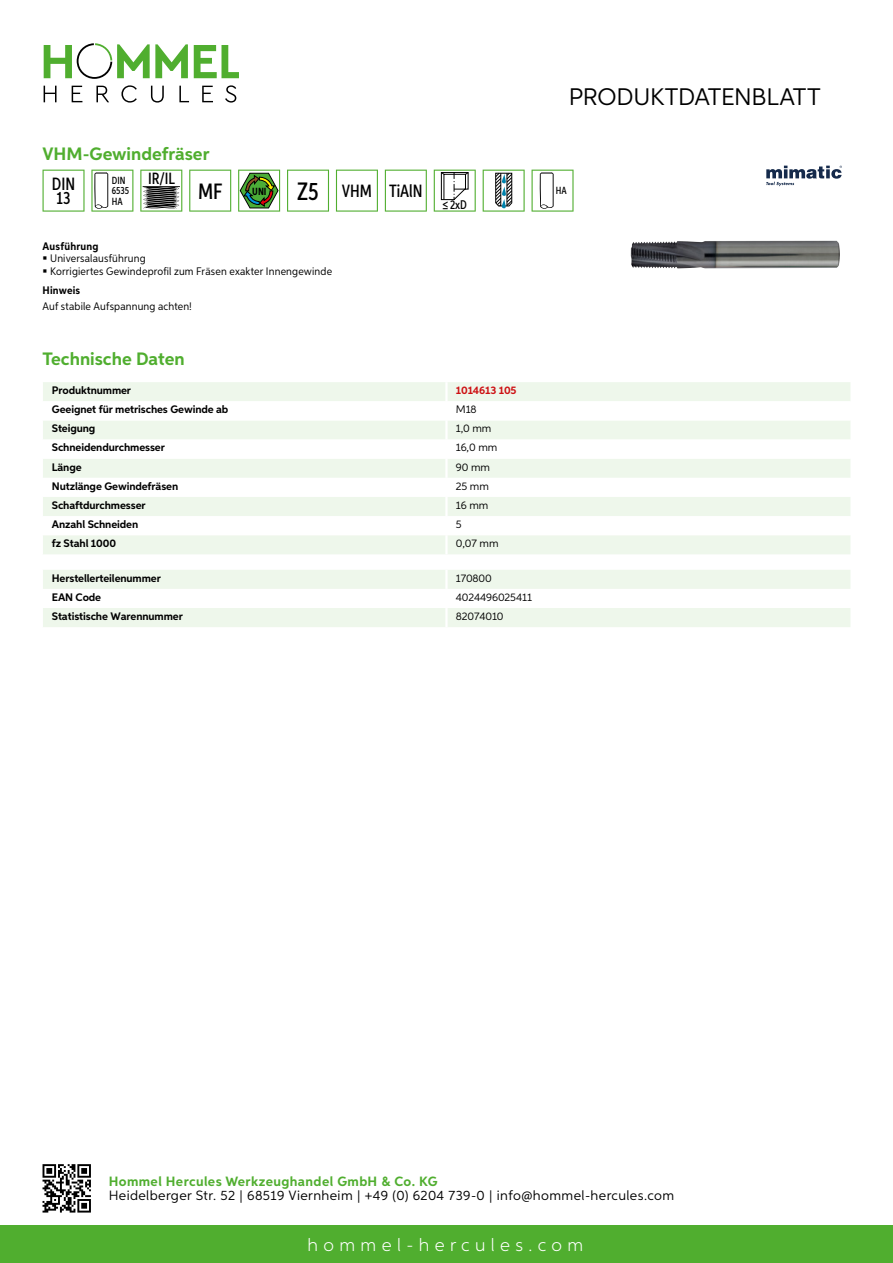
<style>
.page{position:relative;width:893px;height:1263px;background:#fff}
.page>*{position:absolute;margin:0;border:0;box-sizing:border-box;transform-origin:0 0}
.t1{font:24px "Aspira";letter-spacing:-.01em;color:#000}
.t2{font:500 22.2px "Aspira XX Nar";color:#000}
.t3{font:700 18px "Aspira";color:#50ae2f}
.t4{font:300 18px "Aspira";letter-spacing:.3em;color:#fff}
.t5{font:500 17.85px/14.9px "Aspira XX Nar";color:#000}
.t6{font:500 16.35px "Aspira XX Nar";color:#000}
.t7{font:13.5px "Aspira";letter-spacing:.03em;color:#000}
.t8{font:700 13.5px "Aspira";letter-spacing:.03em;color:#50ae2f}
.t9{font:500 12.6px "Aspira XX Nar";color:#000}
.t10{font:700 10.95px "Aspira";letter-spacing:-.01em;color:#000}
.t11{font:10.95px/12.8px "Aspira Nar";letter-spacing:.015em;color:#000}
.t12{font:10.95px "Aspira";letter-spacing:-.01em;color:#000}
.t13{font:700 10.95px "Aspira Nar";letter-spacing:.02em;color:#000}
.t14{font:700 10.95px "Aspira";letter-spacing:-.01em;color:#cd1013}
.t15{font:500 10.35px/10.4px "Aspira XX Nar";color:#000}
.t16{font:700 10.35px "Aspira XX Nar";color:#000}
.s1{font-size:25.2px}
</style>
<div class="page">
<div style="left:0;top:1226px;width:893px;height:37px;background:#50ae2f"></div>
<svg style="left:43px;top:1164px;width:48px;height:48px"></svg>
<svg style="left:194px;top:45px;width:45px;height:33px"></svg>
<svg style="left:44px;top:43px;width:144px;height:36px"></svg>
<svg style="left:44px;top:86px;width:13px;height:16px"></svg>
<svg style="left:72px;top:86px;width:10px;height:16px"></svg>
<svg style="left:96px;top:86px;width:13px;height:16px"></svg>
<svg style="left:121px;top:85px;width:16px;height:18px"></svg>
<svg style="left:151px;top:86px;width:13px;height:17px"></svg>
<svg style="left:179px;top:86px;width:10px;height:16px"></svg>
<svg style="left:202px;top:86px;width:11px;height:16px"></svg>
<svg style="left:225px;top:85px;width:11px;height:18px"></svg>
<div style="left:43px;top:382px;width:807px;height:172px;background:#eef7eb"></div>
<svg style="left:43px;top:401px;width:807px;height:134px"></svg>
<hr style="left:445px;top:382px;width:3px;height:19px;background:#fff">
<hr style="left:445px;top:401px;width:3px;height:19px;background:#fff">
<hr style="left:445px;top:420px;width:3px;height:20px;background:#fff">
<hr style="left:445px;top:440px;width:3px;height:19px;background:#fff">
<hr style="left:445px;top:459px;width:3px;height:19px;background:#fff">
<hr style="left:445px;top:478px;width:3px;height:19px;background:#fff">
<hr style="left:445px;top:497px;width:3px;height:19px;background:#fff">
<hr style="left:445px;top:516px;width:3px;height:19px;background:#fff">
<hr style="left:445px;top:535px;width:3px;height:19px;background:#fff">
<svg style="left:43px;top:570px;width:807px;height:57px"></svg>
<hr style="left:445px;top:608px;width:3px;height:19px;background:#fff">
<svg style="left:43px;top:170px;width:42px;height:42px"></svg>
<svg style="left:91px;top:170px;width:42px;height:42px"></svg>
<svg style="left:140px;top:170px;width:42px;height:42px"></svg>
<svg style="left:189px;top:170px;width:42px;height:42px"></svg>
<svg style="left:238px;top:170px;width:42px;height:42px"></svg>
<svg style="left:287px;top:170px;width:42px;height:42px"></svg>
<svg style="left:336px;top:170px;width:42px;height:42px"></svg>
<svg style="left:385px;top:170px;width:42px;height:42px"></svg>
<svg style="left:434px;top:170px;width:42px;height:42px"></svg>
<svg style="left:483px;top:170px;width:42px;height:42px"></svg>
<svg style="left:532px;top:170px;width:42px;height:42px"></svg>
<img style="left:631px;top:240px;width:205px;height:28px">
<svg style="left:766px;top:166px;width:76px;height:20px"></svg>
<h3 class="t3" style="left:43px;top:142px;width:169px">VHM-Gewindefräser</h3>
<h3 class="t5" style="left:52px;top:176px;width:25px">DIN<br>13</h3>
<p class="t15" style="left:112px;top:175px;width:19px">DIN<br>6535<br>HA</p>
<h3 class="t6" style="left:148px;top:168px;width:29px">IR/IL</h3>
<h2 class="t2" style="left:198px;top:178px;width:26px">MF</h2>
<p class="t16" style="left:252px;top:185px;width:16px">UNI</p>
<h3 class="t5" style="left:297px;top:183px;width:127px"><span class="s1">Z5</span> VHM TiAlN</h3>
<p class="t13" style="left:43px;top:239px;width:58px">Ausführung</p>
<p class="t11" style="left:50px;top:252px;width:284px">Universalausführung<br>Korrigiertes Gewindeprofil zum Fräsen exakter Innengewinde</p>
<p class="t13" style="left:43px;top:284px;width:39px">Hinweis</p>
<p class="t11" style="left:43px;top:299px;width:151px">Auf stabile Aufspannung achten!</p>
<p class="t9" style="left:443px;top:197px;width:26px">≤2xD</p>
<h3 class="t3" style="left:43px;top:348px;width:144px">Technische Daten</h3>
<p class="t10" style="left:52px;top:384px;width:81px">Produktnummer</p>
<p class="t14" style="left:456px;top:384px;width:62px">1014613 105</p>
<p class="t10" style="left:52px;top:403px;width:178px">Geeignet für metrisches Gewinde ab</p>
<p class="t12" style="left:456px;top:403px;width:22px">M18</p>
<p class="t10" style="left:52px;top:422px;width:45px">Steigung</p>
<p class="t12" style="left:456px;top:422px;width:37px">1,0 mm</p>
<p class="t10" style="left:52px;top:441px;width:115px">Schneidendurchmesser</p>
<p class="t12" style="left:456px;top:441px;width:43px">16,0 mm</p>
<p class="t10" style="left:52px;top:460px;width:31px">Länge</p>
<p class="t12" style="left:456px;top:460px;width:36px">90 mm</p>
<p class="t10" style="left:52px;top:479px;width:128px">Nutzlänge Gewindefräsen</p>
<p class="t12" style="left:456px;top:479px;width:35px">25 mm</p>
<p class="t10" style="left:52px;top:498px;width:95px">Schaftdurchmesser</p>
<p class="t12" style="left:456px;top:498px;width:34px">16 mm</p>
<p class="t10" style="left:52px;top:517px;width:88px">Anzahl Schneiden</p>
<p class="t12" style="left:456px;top:518px;width:7px">5</p>
<p class="t10" style="left:52px;top:537px;width:66px">fz Stahl 1000</p>
<p class="t12" style="left:456px;top:537px;width:44px">0,07 mm</p>
<p class="t10" style="left:52px;top:571px;width:111px">Herstellerteilenummer</p>
<p class="t12" style="left:456px;top:571px;width:38px">170800</p>
<p class="t10" style="left:52px;top:590px;width:51px">EAN Code</p>
<p class="t12" style="left:456px;top:590px;width:78px">4024496025411</p>
<p class="t10" style="left:52px;top:609px;width:132px">Statistische Warennummer</p>
<p class="t12" style="left:456px;top:609px;width:49px">82074010</p>
<h1 class="t1" style="left:569px;top:82px;width:253px">Produktdatenblatt</h1>
<p class="t15" style="left:556px;top:186px;width:12px">HA</p>
<p class="t8" style="left:109px;top:1172px;width:330px">Hommel Hercules Werkzeughandel GmbH &amp; Co. KG</p>
<p class="t7" style="left:109px;top:1187px;width:567px">Heidelberger Str. 52 | 68519 Viernheim | +49 (0) 6204 739-0 | info@hommel-hercules.com</p>
<h3 class="t4" style="left:307px;top:1234px;width:277px">hommel-hercules.com</h3>
</div>
